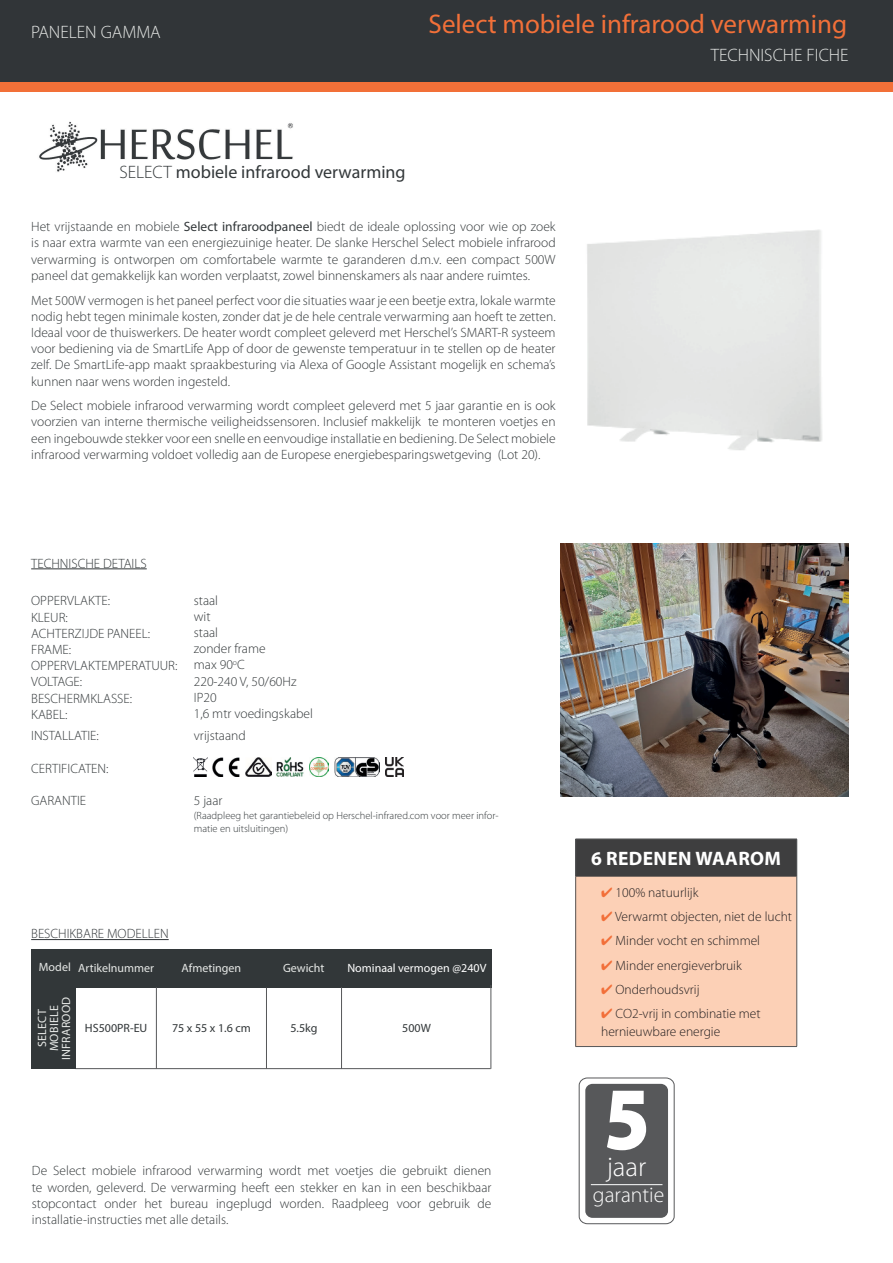
<style>
.page{position:relative;width:893px;height:1263px;background:#fff}
.page>*{position:absolute;margin:0;border:0;box-sizing:border-box;transform-origin:0 0}
.t1{font:900 90.15px "Myriad Pro";color:#fff;scale:.9 1}
.t2{font:300 27.75px "Myriad Pro";color:#fff}
.t3{font:27px "Myriad Pro";color:#f27038}
.t4{font:300 21.75px "Myriad Pro";color:#fff}
.t5{font:700 19.5px "Myriad Pro";letter-spacing:.02em;color:#fff}
.t6{font:18px "Myriad Pro";color:#323739}
.t7{font:300 18px "Myriad Pro";color:#e7e9e7}
.t8{font:300 13.5px/16.2px "Myriad Pro";color:#323739;text-align:justify}
.t9{font:300 13.5px/18px "Myriad Pro";color:#231f20}
.t10{font:300 13.5px "Myriad Pro";color:#313538}
.t11{font:12px "Myriad Pro";color:#e7e9e7}
.t12{font:12px "Myriad Pro";color:#323739}
.t13{font:12px/12px "Myriad Pro";letter-spacing:.02em;color:#e7e9e7;text-align:center}
.t14{font:12px "Myriad Pro";color:#fff}
.t15{font:300 10.5px/13.5px "Myriad Pro";color:#323739}
.s1{font-weight:300}
.s2{font-weight:400}
.s3{color:#f26f39}
</style>
<div class="page">
<div style="left:0;top:0;width:893px;height:82px;background:#313538"></div>
<div style="left:0;top:82px;width:893px;height:10px;background:#f27038"></div>
<div style="left:576px;top:839px;width:221px;height:37px;background:#3e3e3f"></div>
<div style="left:576px;top:876px;width:221px;height:170px;background:#fcd0b6"></div>
<hr style="left:575px;top:839px;width:222px;height:1px;background:#57585a">
<hr style="left:575px;top:876px;width:1px;height:170px;background:#57585a">
<hr style="left:796px;top:876px;width:1px;height:170px;background:#57585a">
<hr style="left:575px;top:1046px;width:222px;height:1px;background:#57585a">
<hr style="left:575px;top:839px;width:1px;height:37px;background:#57585a">
<hr style="left:796px;top:839px;width:1px;height:37px;background:#57585a">
<hr style="left:576px;top:876px;width:221px;height:1px;background:#3e3e3f">
<hr style="left:75px;top:1068px;width:416px;height:1px;background:#57585a">
<hr style="left:31px;top:939px;width:138px;height:1px;background:#313538">
<div style="left:31px;top:949px;width:45px;height:120px;background:#323739"></div>
<div style="left:31px;top:949px;width:460px;height:39px;background:#323739"></div>
<hr style="left:156px;top:987px;width:1px;height:82px;background:#57585a">
<hr style="left:266px;top:988px;width:1px;height:81px;background:#57585a">
<hr style="left:341px;top:987px;width:1px;height:82px;background:#57585a">
<hr style="left:491px;top:985px;width:1px;height:84px;background:#57585a">
<hr style="left:31px;top:568px;width:116px;height:1px;background:#323739">
<img style="left:194px;top:758px;width:13px;height:19px">
<img style="left:335px;top:758px;width:44px;height:19px">
<img style="left:309px;top:758px;width:19px;height:19px">
<img style="left:246px;top:758px;width:26px;height:19px">
<img style="left:276px;top:758px;width:28px;height:19px">
<img style="left:212px;top:758px;width:28px;height:19px">
<img style="left:385px;top:758px;width:19px;height:19px">
<div style="left:579px;top:1077px;width:95px;height:147px;border:1px solid #57585a;border-radius:8px"></div>
<div style="left:585px;top:1084px;width:83px;height:134px;background:#57585a;border-radius:7px"></div>
<hr style="left:591px;top:1184px;width:71px;height:1px;background:#fff">
<img style="left:560px;top:543px;width:289px;height:254px">
<img style="left:587px;top:229px;width:235px;height:221px">
<img style="left:39px;top:121px;width:254px;height:51px">
<h3 class="t7" style="left:31px;top:21px;width:131px">PANELEN GAMMA</h3>
<h3 class="t3" style="left:429px;top:8px;width:420px">Select mobiele infrarood verwarming</h3>
<h3 class="t7" style="left:711px;top:45px;width:140px">TECHNISCHE FICHE</h3>
<h3 class="t6" style="left:119px;top:161px;width:288px"><span class="s1">SELECT</span> mobiele infrarood verwarming</h3>
<p class="t8" style="left:31px;top:219px;width:526px">Het vrijstaande en mobiele <span class="s2">Select infraroodpaneel</span> biedt de ideale oplossing voor wie op zoek is naar extra warmte van een energiezuinige heater. De slanke Herschel Select mobiele infrarood verwarming is ontworpen om comfortabele warmte te garanderen d.m.v. een compact 500W paneel dat gemakkelijk kan worden verplaatst, zowel binnenskamers als naar andere ruimtes.</p>
<p class="t8" style="left:31px;top:292px;width:526px">Met 500W vermogen is het paneel perfect voor die situaties waar je een beetje extra, lokale warmte nodig hebt tegen minimale kosten, zonder dat je de hele centrale verwarming aan hoeft te zetten.<br>Ideaal voor de thuiswerkers. De heater wordt compleet geleverd met Herschel’s SMART-R systeem voor bediening via de SmartLife App of door de gewenste temperatuur in te stellen op de heater zelf. De SmartLife-app maakt spraakbesturing via Alexa of Google Assistant mogelijk en schema’s kunnen naar wens worden ingesteld.</p>
<p class="t8" style="left:31px;top:398px;width:526px">De Select mobiele infrarood verwarming wordt compleet geleverd met 5 jaar garantie en is ook voorzien van interne thermische veiligheidssensoren. Inclusief makkelijk te monteren voetjes en een ingebouwde stekker voor een snelle en eenvoudige installatie en bediening. De Select mobiele infrarood verwarming voldoet volledig aan de Europese energiebesparingswetgeving (Lot 20).</p>
<p class="t8" style="left:31px;top:555px;width:117px">TECHNISCHE DETAILS</p>
<p class="t8" style="left:31px;top:593px;width:148px;text-align:left">OPPERVLAKTE:<br>KLEUR:<br>ACHTERZIJDE PANEEL:<br>FRAME:<br>OPPERVLAKTEMPERATUUR:<br>VOLTAGE:<br>BESCHERMKLASSE:<br>KABEL:</p>
<p class="t8" style="left:31px;top:728px;width:69px">INSTALLATIE:</p>
<p class="t8" style="left:31px;top:760px;width:79px">CERTIFICATEN:</p>
<p class="t8" style="left:31px;top:792px;width:57px">GARANTIE</p>
<p class="t8" style="left:194px;top:592px;width:121px;text-align:left">staal<br>wit<br>staal<br>zonder frame<br>max 90<sup>o</sup>C<br>220-240 V, 50/60Hz<br>IP20<br>1,6 mtr voedingskabel</p>
<p class="t8" style="left:194px;top:727px;width:53px">vrijstaand</p>
<p class="t8" style="left:194px;top:793px;width:30px">5 jaar</p>
<p class="t15" style="left:194px;top:809px;width:306px">(Raadpleeg het garantiebeleid op Herschel-infrared.com voor meer infor&shy;matie en uitsluitingen)</p>
<p class="t10" style="left:31px;top:925px;width:139px">BESCHIKBARE MODELLEN</p>
<p class="t11" style="left:39px;top:960px;width:117px">Model Artikelnummer</p>
<p class="t11" style="left:182px;top:960px;width:61px">Afmetingen</p>
<p class="t11" style="left:283px;top:960px;width:43px">Gewicht</p>
<p class="t14" style="left:347px;top:960px;width:141px">Nominaal vermogen @240V</p>
<p class="t13" style="left:36px;top:1060px;width:65px;rotate:-90deg">SELECT<br>MOBIELE<br>INFRAROOD</p>
<p class="t12" style="left:85px;top:1021px;width:64px">HS500PR-EU</p>
<p class="t12" style="left:172px;top:1021px;width:80px">75 x 55 x 1.6 cm</p>
<p class="t12" style="left:290px;top:1021px;width:29px">5.5kg</p>
<p class="t12" style="left:402px;top:1021px;width:30px">500W</p>
<p class="t8" style="left:32px;top:1163px;width:461px">De Select mobiele infrarood verwarming wordt met voetjes die gebruikt dienen te worden, geleverd. De verwarming heeft een stekker en kan in een beschikbaar stopcontact onder het bureau ingeplugd worden. Raadpleeg voor gebruik de installatie-instructies met alle details.</p>
<h3 class="t5" style="left:591px;top:845px;width:191px">6 REDENEN WAAROM</h3>
<p class="t9" style="left:601px;top:883px;width:99px"><span class="s3">✔</span> 100% natuurlijk</p>
<p class="t9" style="left:601px;top:907px;width:192px"><span class="s3">✔</span> Verwarmt objecten, niet de lucht</p>
<p class="t9" style="left:601px;top:932px;width:160px"><span class="s3">✔</span> Minder vocht en schimmel</p>
<p class="t9" style="left:601px;top:956px;width:142px"><span class="s3">✔</span> Minder energieverbruik</p>
<p class="t9" style="left:601px;top:980px;width:100px"><span class="s3">✔</span> Onderhoudsvrij</p>
<p class="t9" style="left:601px;top:1005px;width:161px"><span class="s3">✔</span> CO2-vrij in combinatie met hernieuwbare energie</p>
<h1 class="t1" style="left:603px;top:1059px;width:53px">5</h1>
<h2 class="t2" style="left:607px;top:1150px;width:41px">jaar</h2>
<h3 class="t4" style="left:593px;top:1181px;width:73px">garantie</h3>
</div>
